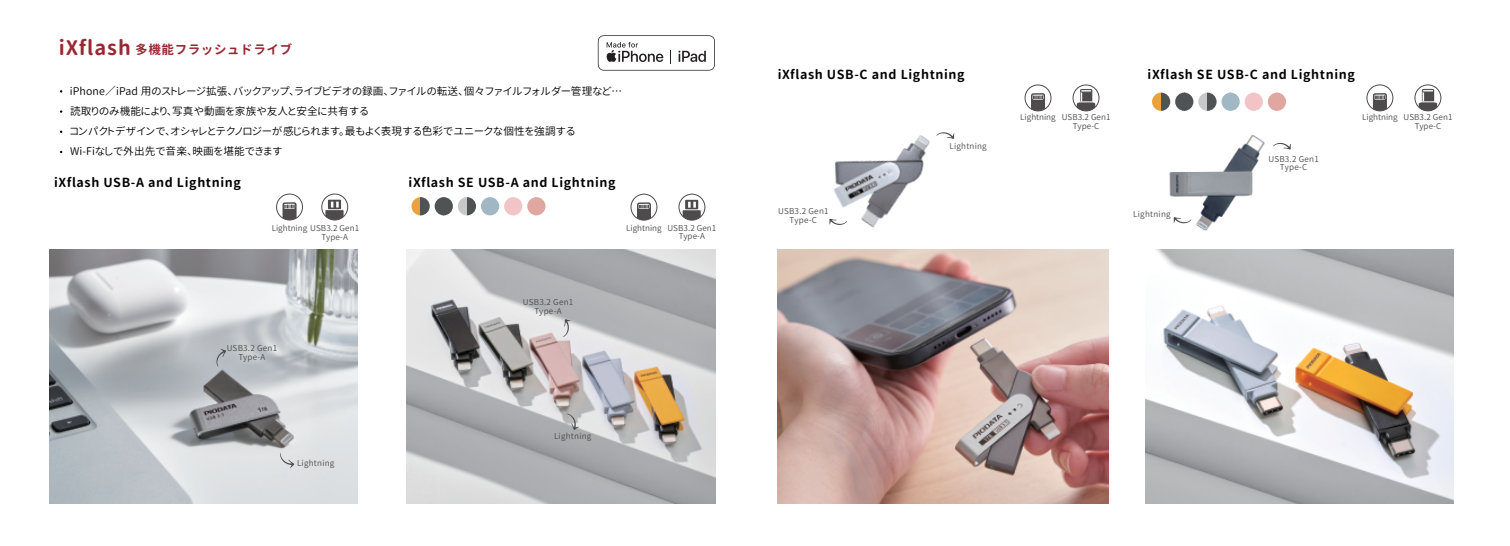
<style>
.page{position:relative;width:1510px;height:546px;background:#fff}
.page>*{position:absolute;margin:0;border:0;box-sizing:border-box;transform-origin:0 0}
.t1{font:700 12.5px "Gen Jyuu Gothic";letter-spacing:.05em;color:#030303}
.t2{font:700 12.5px "Gen Jyuu Gothic";letter-spacing:.05em;color:#9a2834}
.t3{font:10.62px/20.1px "Gen Jyuu Gothic P Normal";letter-spacing:.01em;color:#030303}
.t4{font:8.12px/8.8px "Gen Jyuu Gothic P Normal";letter-spacing:.03em;color:#4c4b4b;text-align:center}
.t5{font:8.12px/8.8px "Gen Jyuu Gothic P Normal";letter-spacing:.01em;color:#4c4b4b;text-align:center}
.s1{font-size:20px}
</style>
<div class="page">
<img style="left:50px;top:249px;width:308px;height:254px">
<img style="left:777px;top:249px;width:332px;height:254px">
<img style="left:1145px;top:249px;width:308px;height:254px">
<svg style="left:598px;top:35px;width:117px;height:36px"></svg>
<img style="left:801px;top:133px;width:164px;height:125px">
<svg style="left:280px;top:453px;width:14px;height:15px"></svg>
<svg style="left:216px;top:348px;width:10px;height:18px"></svg>
<svg style="left:322px;top:194px;width:26px;height:26px"></svg>
<div style="left:322px;top:194px;width:26px;height:26px;border:1px solid #4d4b4c;border-radius:50%"></div>
<div style="left:328px;top:200px;width:13px;height:9px;background:#4d4b4c"></div>
<svg style="left:325px;top:201px;width:19px;height:20px"></svg>
<svg style="left:276px;top:194px;width:26px;height:26px"></svg>
<div style="left:276px;top:194px;width:27px;height:26px;border:1px solid #4d4b4c;border-radius:50%"></div>
<svg style="left:282px;top:202px;width:14px;height:18px"></svg>
<svg style="left:679px;top:194px;width:26px;height:26px"></svg>
<div style="left:679px;top:194px;width:26px;height:26px;border:1px solid #4d4b4c;border-radius:50%"></div>
<svg style="left:685px;top:200px;width:13px;height:9px"></svg>
<svg style="left:682px;top:202px;width:19px;height:19px"></svg>
<div style="left:631px;top:194px;width:26px;height:26px;border:1px solid #4d4b4c;border-radius:50%"></div>
<svg style="left:637px;top:202px;width:14px;height:18px"></svg>
<svg style="left:1073px;top:85px;width:26px;height:26px"></svg>
<div style="left:1073px;top:85px;width:26px;height:26px;border:1px solid #4d4b4c;border-radius:50%"></div>
<svg style="left:1076px;top:89px;width:19px;height:23px"></svg>
<div style="left:1025px;top:85px;width:26px;height:26px;border:1px solid #4d4b4c;border-radius:50%"></div>
<svg style="left:1031px;top:93px;width:14px;height:18px"></svg>
<svg style="left:936px;top:132px;width:18px;height:7px"></svg>
<svg style="left:829px;top:219px;width:18px;height:6px"></svg>
<svg style="left:411px;top:197px;width:9px;height:18px"></svg>
<svg style="left:420px;top:197px;width:10px;height:18px"></svg>
<svg style="left:434px;top:197px;width:10px;height:18px"></svg>
<svg style="left:444px;top:197px;width:9px;height:18px"></svg>
<div style="left:458px;top:197px;width:9px;height:18px;background:#c8c8c9"></div>
<svg style="left:467px;top:197px;width:9px;height:18px"></svg>
<div style="left:481px;top:197px;width:9px;height:18px;background:#a2b7c4"></div>
<div style="left:490px;top:197px;width:9px;height:18px;background:#a2b7c4"></div>
<svg style="left:504px;top:197px;width:9px;height:18px"></svg>
<div style="left:513px;top:197px;width:9px;height:18px;background:#f2c4c6"></div>
<svg style="left:527px;top:197px;width:9px;height:18px"></svg>
<div style="left:536px;top:197px;width:9px;height:18px;background:#e0a7a1"></div>
<img style="left:1169px;top:134px;width:122px;height:97px">
<svg style="left:1273px;top:142px;width:18px;height:7px"></svg>
<svg style="left:1173px;top:217px;width:18px;height:7px"></svg>
<img style="left:407px;top:249px;width:308px;height:254px">
<svg style="left:566px;top:413px;width:13px;height:17px"></svg>
<svg style="left:562px;top:319px;width:9px;height:18px"></svg>
<svg style="left:1414px;top:85px;width:26px;height:26px"></svg>
<div style="left:1414px;top:85px;width:27px;height:26px;border:1px solid #4d4b4c;border-radius:50%"></div>
<svg style="left:1418px;top:89px;width:19px;height:23px"></svg>
<svg style="left:1366px;top:85px;width:26px;height:26px"></svg>
<div style="left:1366px;top:85px;width:27px;height:26px;border:1px solid #4d4b4c;border-radius:50%"></div>
<svg style="left:1372px;top:93px;width:14px;height:18px"></svg>
<svg style="left:1152px;top:93px;width:9px;height:18px"></svg>
<div style="left:1161px;top:93px;width:9px;height:18px;background:#505354"></div>
<svg style="left:1175px;top:93px;width:9px;height:18px"></svg>
<div style="left:1184px;top:93px;width:9px;height:18px;background:#505354"></div>
<svg style="left:1198px;top:93px;width:9px;height:18px"></svg>
<div style="left:1207px;top:93px;width:9px;height:18px;background:#505354"></div>
<svg style="left:1221px;top:93px;width:9px;height:18px"></svg>
<div style="left:1230px;top:93px;width:9px;height:18px;background:#a2b7c4"></div>
<svg style="left:1244px;top:93px;width:9px;height:18px"></svg>
<div style="left:1253px;top:93px;width:9px;height:18px;background:#f2c4c6"></div>
<svg style="left:1267px;top:93px;width:9px;height:18px"></svg>
<div style="left:1276px;top:93px;width:10px;height:18px;background:#e0a7a1"></div>
<p class="t2" style="left:59px;top:40px;width:235px"><span class="s1">iXflash</span> 多機能フラッシュドライブ</p>
<p class="t3" style="left:70px;top:81px;width:554px">iPhone／iPad 用のストレージ拡張、バックアップ、ライブビデオの録画、ファイルの転送、個々ファイルフォルダー管理など…読取りのみ機能により、写真や動画を家族や友人と安全に共有する<br>コンパクトデザインで、オシャレとテクノロジーが感じられます。最もよく表現する色彩でユニークな個性を強調する<br>Wi-Fiなしで外出先で音楽、映画を堪能できます</p>
<p class="t1" style="left:54px;top:173px;width:188px">iXflash USB-A and Lightning</p>
<p class="t1" style="left:408px;top:173px;width:208px">iXflash SE USB-A and Lightning</p>
<p class="t5" style="left:322px;top:223px;width:39px;text-align:left;text-indent:-50px">Lightning USB3.2 Gen1<br>Type-A</p>
<p class="t5" style="left:667px;top:223px;width:50px">USB3.2 Gen1<br>Type-A</p>
<p class="t5" style="left:626px;top:223px;width:37px">Lightning</p>
<p class="t4" style="left:227px;top:344px;width:52px">USB3.2 Gen1<br>Type-A</p>
<p class="t4" style="left:297px;top:458px;width:39px">Lightning</p>
<p class="t4" style="left:523px;top:297px;width:52px">USB3.2 Gen1<br>Type-A</p>
<p class="t4" style="left:554px;top:431px;width:39px">Lightning</p>
<p class="t1" style="left:777px;top:65px;width:188px">iXflash USB-C and Lightning</p>
<p class="t1" style="left:1147px;top:65px;width:209px">iXflash SE USB-C and Lightning</p>
<p class="t4" style="left:949px;top:142px;width:39px">Lightning</p>
<p class="t5" style="left:1020px;top:113px;width:37px">Lightning</p>
<p class="t5" style="left:1061px;top:112px;width:50px">USB3.2 Gen1<br>Type-C</p>
<p class="t4" style="left:1268px;top:154px;width:52px">USB3.2 Gen1<br>Type-C</p>
<p class="t5" style="left:1362px;top:113px;width:37px">Lightning</p>
<p class="t5" style="left:1403px;top:112px;width:50px">USB3.2 Gen1<br>Type-C</p>
<p class="t4" style="left:778px;top:207px;width:52px">USB3.2 Gen1<br>Type-C</p>
<p class="t4" style="left:1133px;top:210px;width:39px">Lightning</p>
</div>
